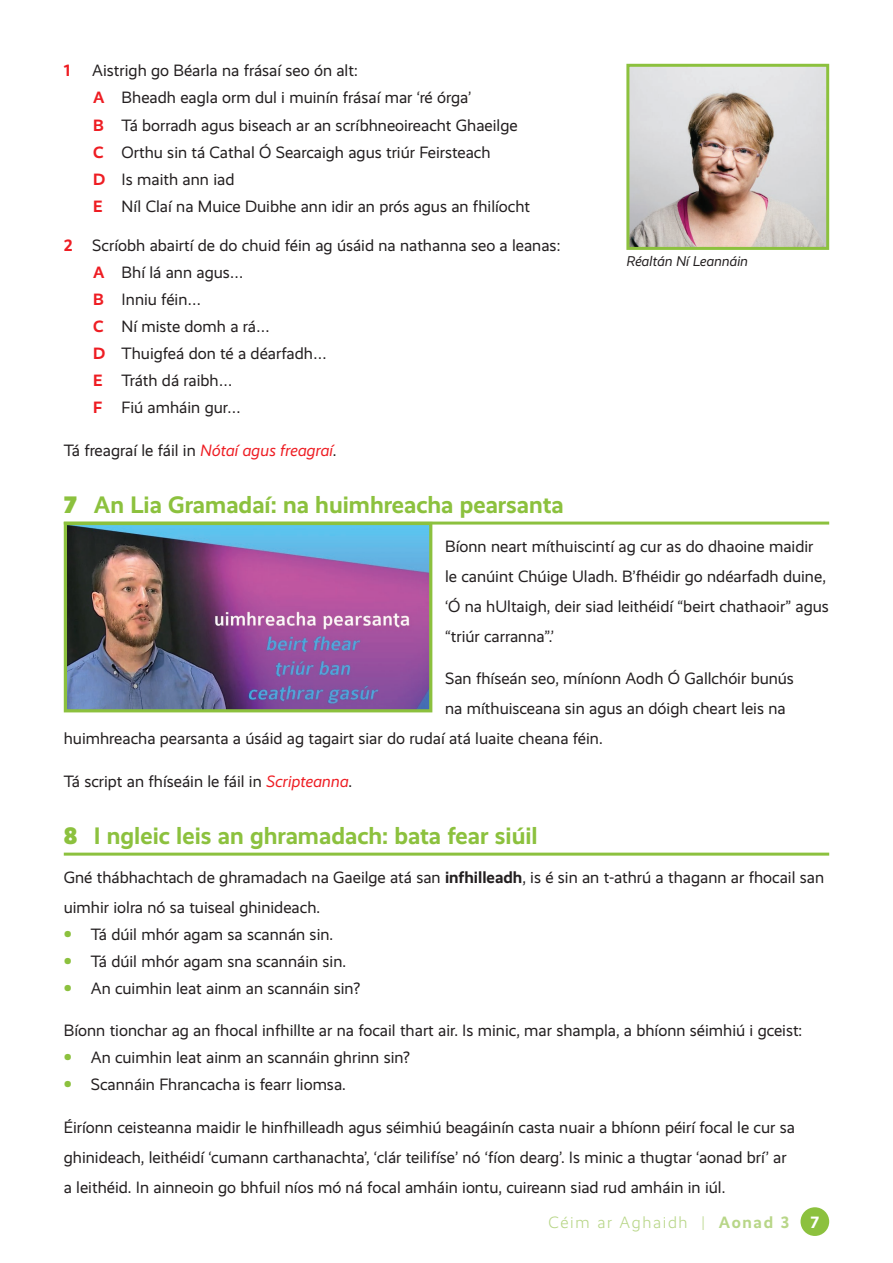
<style>
.page{position:relative;width:893px;height:1263px;background:#fff}
.page>*{position:absolute;margin:0;border:0;box-sizing:border-box;transform-origin:0 0}
.Hd_01{font:700 24px "Realist";color:#8cc13e}
.Body_Copy_3pt{font:16.5px/30px "Realist";color:#231f20}
.Body_Copy_-3pt{font:16.5px/30px "Realist";color:#231f20}
.t1{font:300 16.5px "Realist";letter-spacing:.1em;color:#b8d688}
.t2{font:700 16.5px "Realist";color:#fff}
.t3{font:700 16.5px "Realist";color:#ee1d23}
.Body_Copy_3pt-2{font:italic 14.25px "Realist";color:#231f20}
.s1{font-weight:700;color:#ee1d23}
.s2{font-style:italic;color:#ee1d23}
.s3{font-weight:900}
.s4{font-weight:700}
.s5{font-weight:700;font-size:19.5px;color:#8cc13e}
</style>
<div class="page">
<div style="left:800px;top:1207px;width:29px;height:29px;background:#8cc13e;border-radius:50%"></div>
<hr style="left:64px;top:522px;width:765px;height:3px;background:#8cc13e">
<hr style="left:64px;top:853px;width:765px;height:3px;background:#8cc13e">
<img style="left:630px;top:68px;width:195px;height:178px">
<div style="left:626px;top:64px;width:203px;height:186px;border:3px solid #8cc13e"></div>
<img style="left:68px;top:526px;width:360px;height:182px">
<div style="left:64px;top:522px;width:368px;height:190px;border:3px solid #8cc13e"></div>
<p class="t3" style="left:64px;top:61px;width:8px">1</p>
<p class="Body_Copy_3pt" style="left:92px;top:56px;width:267px">Aistrigh go Béarla na frásaí seo ón alt:</p>
<p class="Body_Copy_3pt" style="left:93px;top:83px;width:380px"><span class="s1">A</span> Bheadh eagla orm dul i muinín frásaí mar ‘ré órga’</p>
<p class="Body_Copy_3pt" style="left:93px;top:110px;width:426px"><span class="s1">B</span> Tá borradh agus biseach ar an scríbhneoireacht Ghaeilge</p>
<p class="Body_Copy_3pt" style="left:93px;top:137px;width:399px"><span class="s1">C</span> Orthu sin tá Cathal Ó Searcaigh agus triúr Feirsteach</p>
<p class="Body_Copy_3pt" style="left:93px;top:164px;width:143px"><span class="s1">D</span> Is maith ann iad</p>
<p class="Body_Copy_3pt" style="left:93px;top:191px;width:439px"><span class="s1">E</span> Níl Claí na Muice Duibhe ann idir an prós agus an fhilíocht</p>
<p class="Body_Copy_3pt" style="left:64px;top:231px;width:498px"><span class="s1">2</span> Scríobh abairtí de do chuid féin ag úsáid na nathanna seo a leanas:</p>
<p class="Body_Copy_3pt" style="left:93px;top:258px;width:152px"><span class="s1">A</span> Bhí lá ann agus…</p>
<p class="Body_Copy_3pt" style="left:93px;top:285px;width:110px"><span class="s1">B</span> Inniu féin…</p>
<p class="Body_Copy_3pt" style="left:93px;top:312px;width:178px"><span class="s1">C</span> Ní miste domh a rá…</p>
<p class="Body_Copy_3pt" style="left:93px;top:339px;width:235px"><span class="s1">D</span> Thuigfeá don té a déarfadh…</p>
<p class="Body_Copy_3pt" style="left:93px;top:366px;width:141px"><span class="s1">E</span> Tráth dá raibh…</p>
<p class="Body_Copy_3pt" style="left:93px;top:393px;width:149px"><span class="s1">F</span> Fiú amháin gur…</p>
<p class="Body_Copy_3pt" style="left:64px;top:435px;width:274px">Tá freagraí le fáil in <span class="s2">Nótaí agus freagraí</span>.</p>
<p class="Hd_01" style="left:64px;top:491px;width:501px"><span class="s3">7</span> An Lia Gramadaí: na huimhreacha pearsanta</p>
<p class="Body_Copy_-3pt" style="left:445px;top:531px;width:385px">Bíonn neart míthuiscintí ag cur as do dhaoine maidir le canúint Chúige Uladh. B’fhéidir go ndéarfadh duine, ‘Ó na hUltaigh, deir siad leithéidí “beirt chathaoir” agus “triúr carranna”.’</p>
<p class="Body_Copy_3pt" style="left:445px;top:664px;width:350px">San fhíseán seo, míníonn Aodh Ó Gallchóir bunús</p>
<p class="Body_Copy_3pt" style="left:445px;top:694px;width:342px">na míthuisceana sin agus an dóigh cheart leis na</p>
<p class="Body_Copy_3pt" style="left:64px;top:724px;width:540px">huimhreacha pearsanta a úsáid ag tagairt siar do rudaí atá luaite cheana féin.</p>
<p class="Body_Copy_3pt" style="left:64px;top:766px;width:290px">Tá script an fhíseáin le fáil in <span class="s2">Scripteanna</span>.</p>
<p class="Hd_01" style="left:64px;top:822px;width:475px"><span class="s3">8</span> I ngleic leis an ghramadach: bata fear siúil</p>
<p class="Body_Copy_-3pt" style="left:64px;top:862px;width:762px">Gné thábhachtach de ghramadach na Gaeilge atá san <span class="s4">infhilleadh</span>, is é sin an t-athrú a thagann ar fhocail san uimhir iolra nó sa tuiseal ghinideach.</p>
<p class="Body_Copy_3pt" style="left:64px;top:919px;width:271px"><span class="s5">•</span> Tá dúil mhór agam sa scannán sin.</p>
<p class="Body_Copy_3pt" style="left:64px;top:946px;width:284px"><span class="s5">•</span> Tá dúil mhór agam sna scannáin sin.</p>
<p class="Body_Copy_3pt" style="left:64px;top:973px;width:298px"><span class="s5">•</span> An cuimhin leat ainm an scannáin sin?</p>
<p class="Body_Copy_3pt" style="left:64px;top:1016px;width:740px">Bíonn tionchar ag an fhocal infhillte ar na focail thart air. Is minic, mar shampla, a bhíonn séimhiú i gceist:</p>
<p class="Body_Copy_3pt" style="left:64px;top:1043px;width:348px"><span class="s5">•</span> An cuimhin leat ainm an scannáin ghrinn sin?</p>
<p class="Body_Copy_3pt" style="left:64px;top:1070px;width:284px"><span class="s5">•</span> Scannáin Fhrancacha is fearr liomsa.</p>
<p class="Body_Copy_3pt" style="left:64px;top:1113px;width:733px">Éiríonn ceisteanna maidir le hinfhilleadh agus séimhiú beagáinín casta nuair a bhíonn péirí focal le cur sa ghinideach, leithéidí ‘cumann carthanachta’, ‘clár teilifíse’ nó ‘fíon dearg’. Is minic a thugtar ‘aonad brí’ ar a leithéid. In ainneoin go bhfuil níos mó ná focal amháin iontu, cuireann siad rud amháin in iúl.</p>
<p class="Body_Copy_3pt-2" style="left:626px;top:253px;width:123px">Réaltán Ní Leannáin</p>
<p class="t1" style="left:549px;top:1213px;width:242px">Céim ar Aghaidh | <span class="s4">Aonad 3</span></p>
<p class="t2" style="left:810px;top:1213px;width:10px">7</p>
</div>
